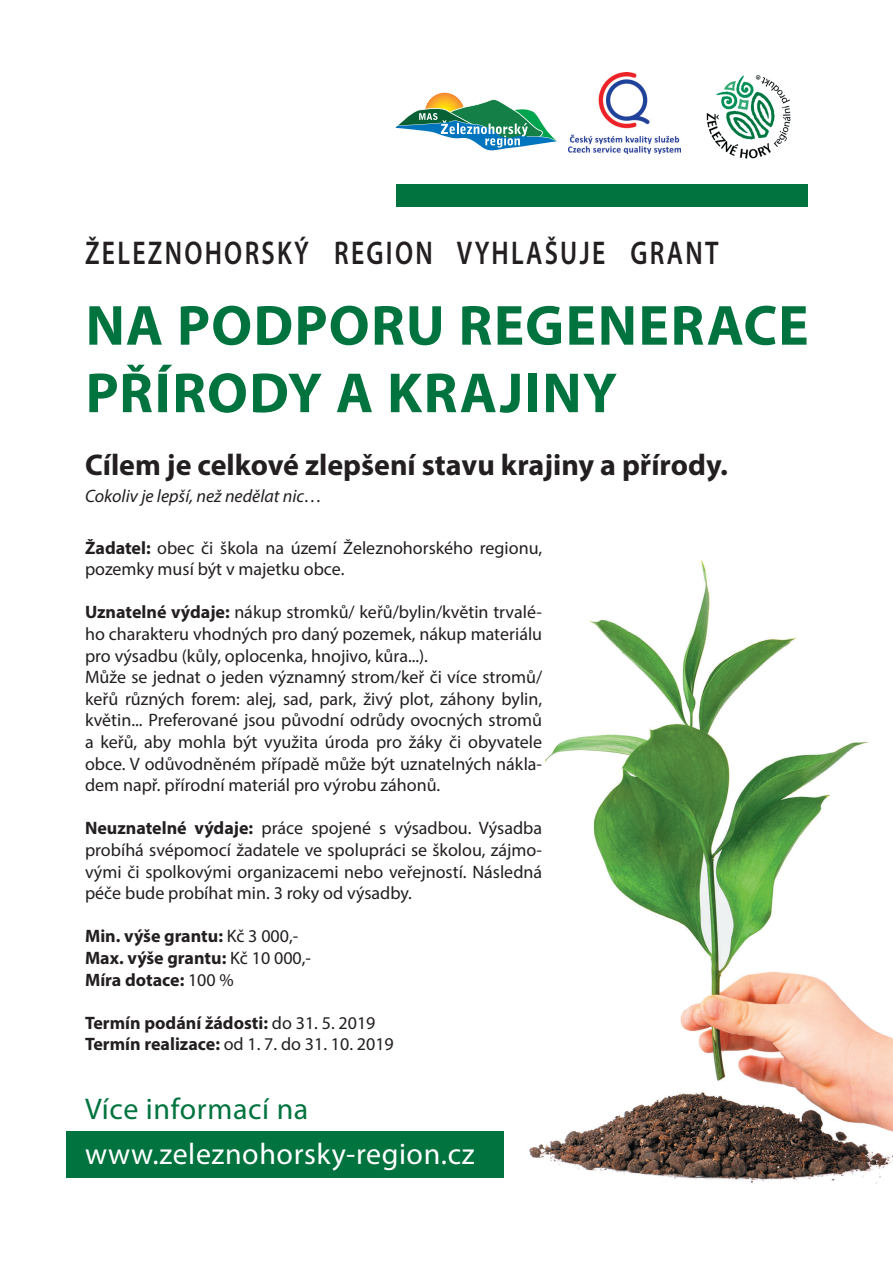
<style>
.page{position:relative;width:893px;height:1263px;background:#fff}
.page>*{position:absolute;margin:0;border:0;box-sizing:border-box;transform-origin:0 0}
.t1{font:700 57px/67.5px "Myriad Pro";letter-spacing:.025em;color:#00733e}
.t2{font:600 33px "Myriad Pro";letter-spacing:.09em;color:#231f20;scale:.78 1}
.t3{font:700 30px "Myriad Pro";color:#231f20}
.t4{font:30px "Myriad Pro";letter-spacing:.02em;color:#fff}
.t5{font:30px "Myriad Pro";letter-spacing:.02em;color:#00733e}
.t6{font:18px/21.6px "Myriad Pro";color:#231f20}
.t7{font:700 18px/21.6px "Myriad Pro";color:#231f20}
.t8{font:italic 18px "Myriad Pro";color:#231f20}
.s1{font-weight:700}
.s2{font-weight:400}
</style>
<div class="page">
<img style="left:529px;top:559px;width:364px;height:625px">
<div style="left:66px;top:1131px;width:438px;height:47px;background:#00733e"></div>
<svg style="left:395px;top:93px;width:162px;height:58px"></svg>
<img style="left:569px;top:73px;width:112px;height:81px">
<img style="left:706px;top:75px;width:85px;height:84px">
<div style="left:396px;top:184px;width:411px;height:22px;background:#00733e"></div>
<h2 class="t2" style="left:85px;top:231px;width:814px">ŽELEZNOHORSKÝ REGION VYHLAŠUJE GRANT</h2>
<h1 class="t1" style="left:86px;top:290px;width:724px">NA PODPORU REGENERACE<br>PŘÍRODY A KRAJINY</h1>
<h3 class="t3" style="left:85px;top:445px;width:644px">Cílem je celkové zlepšení stavu krajiny a přírody.</h3>
<p class="t8" style="left:85px;top:484px;width:238px">Cokoliv je lepší, než nedělat nic…</p>
<p class="t6" style="left:85px;top:536px;width:459px"><span class="s1">Žadatel:</span> obec či škola na území Železnohorského regionu, pozemky musí být v majetku obce.</p>
<p class="t6" style="left:85px;top:601px;width:459px"><span class="s1">Uznatelné výdaje:</span> nákup stromků/ keřů/bylin/květin trvalé&shy;ho charakteru vhodných pro daný pozemek, nákup materiálu pro výsadbu (kůly, oplocenka, hnojivo, kůra...).<br>Může se jednat o jeden významný strom/keř či více stromů/ keřů různých forem: alej, sad, park, živý plot, záhony bylin, květin... Preferované jsou původní odrůdy ovocných stromů a keřů, aby mohla být využita úroda pro žáky či obyvatele obce. V odůvodněném případě může být uznatelných nákla&shy;dem např. přírodní materiál pro výrobu záhonů.</p>
<p class="t6" style="left:85px;top:817px;width:459px;text-align:justify"><span class="s1">Neuznatelné výdaje:</span> práce spojené s výsadbou. Výsadba probíhá svépomocí žadatele ve spolupráci se školou, zájmo&shy;vými či spolkovými organizacemi nebo veřejností. Následná péče bude probíhat min. 3 roky od výsadby.</p>
<p class="t7" style="left:85px;top:925px;width:227px">Min. výše grantu: <span class="s2">Kč 3 000,-<br></span>Max. výše grantu: <span class="s2">Kč 10 000,-<br></span>Míra dotace: <span class="s2">100 %</span></p>
<p class="t7" style="left:85px;top:1011px;width:310px">Termín podání žádosti: <span class="s2">do 31. 5. 2019<br></span>Termín realizace: <span class="s2">od 1. 7. do 31. 10. 2019</span></p>
<h3 class="t5" style="left:85px;top:1090px;width:225px">Více informací na</h3>
<h3 class="t4" style="left:85px;top:1135px;width:391px">www.zeleznohorsky-region.cz</h3>
</div>
